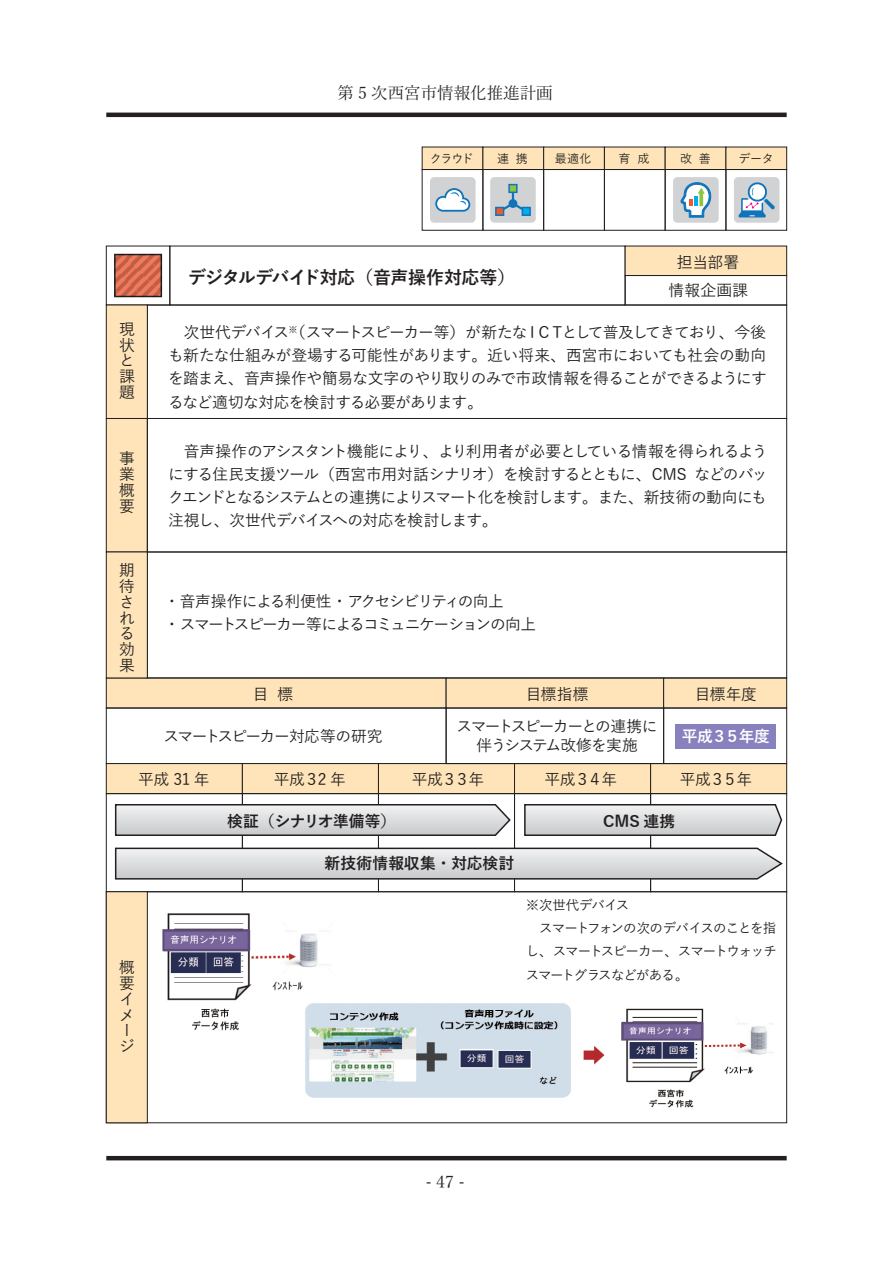
<style>
.page{position:relative;width:893px;height:1263px;background:#fff}
.page>*{position:absolute;margin:0;border:0;box-sizing:border-box;transform-origin:0 0}
.t1{font:700 18px "Yu Gothic";letter-spacing:-.045em;color:#231f20}
.t2{font:16.5px "Yu Mincho";color:#231f20}
.t3{font:500 15.75px/15.8px "Yu Gothic";letter-spacing:-.07em;color:#231f20}
.t4{font:700 15.75px "Yu Gothic";color:#231f20}
.t5{font:500 15.75px/19.5px "Yu Gothic";letter-spacing:-.105em;color:#231f20;text-align:center}
.t6{font:500 15.75px "Yu Gothic";letter-spacing:-.09em;color:#231f20}
.t7{font:700 15.75px "Yu Gothic";letter-spacing:-.08em;color:#fff}
.t8{font:500 13.5px/23.2px "Yu Gothic";letter-spacing:-.075em;color:#231f20}
.t9{font:500 12px "Yu Gothic";letter-spacing:-.045em;color:#231f20}
</style>
<div class="page">
<div style="left:106px;top:678px;width:340px;height:30px;background:#fee4b8;border:1px solid #231f20"></div>
<div style="left:446px;top:678px;width:218px;height:30px;background:#fee4b8;border:1px solid #231f20"></div>
<div style="left:663px;top:678px;width:124px;height:30px;background:#fee4b8;border:1px solid #231f20"></div>
<div style="left:106px;top:708px;width:340px;height:56px;border:1px solid #231f20"></div>
<div style="left:106px;top:763px;width:137px;height:31px;background:#fee4b8;border:1px solid #231f20"></div>
<div style="left:242px;top:763px;width:137px;height:31px;background:#fee4b8;border:1px solid #231f20"></div>
<div style="left:378px;top:763px;width:137px;height:31px;background:#fee4b8;border:1px solid #231f20"></div>
<div style="left:514px;top:763px;width:137px;height:31px;background:#fee4b8"></div>
<div style="left:650px;top:763px;width:137px;height:31px;background:#fee4b8;border:1px solid #231f20"></div>
<div style="left:106px;top:793px;width:137px;height:99px;border:1px solid #231f20"></div>
<div style="left:242px;top:793px;width:137px;height:99px;border:1px solid #231f20"></div>
<div style="left:378px;top:793px;width:137px;height:99px;border:1px solid #231f20"></div>
<div style="left:514px;top:793px;width:137px;height:99px;border:1px solid #231f20"></div>
<div style="left:650px;top:793px;width:137px;height:99px;border:1px solid #231f20"></div>
<div style="left:446px;top:708px;width:218px;height:56px;border:1px solid #231f20"></div>
<div style="left:663px;top:708px;width:124px;height:56px;border:1px solid #231f20"></div>
<div style="left:106px;top:891px;width:42px;height:232px;background:#fee4b8;border:1px solid #231f20"></div>
<img style="left:162px;top:913px;width:611px;height:195px">
<hr style="left:106px;top:113px;width:681px;height:4px;background:#231f20">
<hr style="left:106px;top:1156px;width:681px;height:4px;background:#231f20">
<div style="left:106px;top:246px;width:64px;height:59px;border:1px solid #231f20"></div>
<svg style="left:114px;top:254px;width:48px;height:43px"></svg>
<svg style="left:115px;top:255px;width:46px;height:41px;background:#d2694f"></svg>
<div style="left:147px;top:305px;width:640px;height:114px;border:1px solid #231f20"></div>
<div style="left:106px;top:305px;width:42px;height:114px;background:#fee4b8;border:1px solid #231f20"></div>
<div style="left:106px;top:418px;width:42px;height:134px;background:#fee4b8;border:1px solid #231f20"></div>
<div style="left:147px;top:418px;width:640px;height:134px;border:1px solid #231f20"></div>
<div style="left:147px;top:552px;width:640px;height:126px;border:1px solid #231f20"></div>
<div style="left:106px;top:552px;width:42px;height:126px;background:#fee4b8;border:1px solid #231f20"></div>
<div style="left:169px;top:246px;width:456px;height:59px;border:1px solid #231f20"></div>
<div style="left:625px;top:246px;width:162px;height:30px;background:#fee4b8"></div>
<div style="left:625px;top:275px;width:162px;height:30px;border:1px solid #231f20"></div>
<div style="left:422px;top:147px;width:61px;height:23px;background:#fee4b8"></div>
<div style="left:482px;top:147px;width:62px;height:23px;background:#fee4b8"></div>
<div style="left:543px;top:147px;width:62px;height:23px;background:#fee4b8"></div>
<div style="left:604px;top:147px;width:61px;height:23px;background:#fee4b8"></div>
<div style="left:665px;top:147px;width:61px;height:23px;background:#fee4b8"></div>
<div style="left:725px;top:147px;width:62px;height:23px;background:#fee4b8;border:1px solid #231f20"></div>
<div style="left:422px;top:169px;width:61px;height:62px;border:1px solid #231f20"></div>
<div style="left:482px;top:169px;width:62px;height:62px;border:1px solid #231f20"></div>
<div style="left:543px;top:169px;width:62px;height:62px;border:1px solid #231f20"></div>
<div style="left:604px;top:169px;width:61px;height:62px;border:1px solid #231f20"></div>
<div style="left:665px;top:169px;width:61px;height:62px;border:1px solid #231f20"></div>
<div style="left:725px;top:169px;width:62px;height:62px;border:1px solid #231f20"></div>
<div style="left:673px;top:177px;width:46px;height:46px;background:#d1d2d4;border-radius:4px"></div>
<svg style="left:680px;top:182px;width:31px;height:41px"></svg>
<div style="left:734px;top:177px;width:45px;height:46px;background:#d1d2d4;border-radius:4px"></div>
<svg style="left:739px;top:182px;width:36px;height:35px"></svg>
<div style="left:675px;top:724px;width:100px;height:24px;background:#8781bd"></div>
<svg style="left:114px;top:803px;width:397px;height:34px;background:#ceced0"></svg>
<svg style="left:524px;top:803px;width:259px;height:34px;background:#cdcdcf"></svg>
<div style="left:430px;top:177px;width:46px;height:46px;background:#d1d2d4;border-radius:4px"></div>
<svg style="left:435px;top:188px;width:35px;height:24px"></svg>
<div style="left:490px;top:177px;width:46px;height:46px;background:#d1d2d4;border-radius:4px"></div>
<svg style="left:498px;top:193px;width:30px;height:21px"></svg>
<div style="left:508px;top:184px;width:10px;height:9px;background:#8bc63e;border:2px solid #1074bc"></div>
<div style="left:495px;top:207px;width:9px;height:9px;background:#f15929;border:2px solid #1074bc"></div>
<div style="left:522px;top:207px;width:9px;height:9px;background:#00aeef;border:2px solid #1074bc"></div>
<div style="left:510px;top:200px;width:6px;height:7px;background:#1074bc;border-radius:50%"></div>
<div style="left:509px;top:199px;width:8px;height:9px;border:2px solid #1074bc;border-radius:50%"></div>
<svg style="left:114px;top:847px;width:669px;height:33px;background:#cdcdcf"></svg>
<p class="t2" style="left:337px;top:77px;width:217px">第 5 次西宮市情報化推進計画</p>
<p class="t9" style="left:430px;top:148px;width:45px">クラウド</p>
<p class="t9" style="left:497px;top:148px;width:32px">連 携</p>
<p class="t9" style="left:555px;top:148px;width:38px">最適化</p>
<p class="t9" style="left:618px;top:148px;width:32px">育 成</p>
<p class="t9" style="left:680px;top:148px;width:32px">改 善</p>
<p class="t9" style="left:739px;top:148px;width:37px">データ</p>
<p class="t3" style="left:119px;top:319px;width:17px">現状と課題</p>
<p class="t3" style="left:119px;top:449px;width:16px;text-align:justify">事業概要</p>
<p class="t3" style="left:119px;top:561px;width:17px">期待される効果</p>
<p class="t1" style="left:188px;top:267px;width:329px">デジタルデバイド対応（音声操作対応等）</p>
<p class="t3" style="left:677px;top:252px;width:64px">担当部署</p>
<p class="t3" style="left:668px;top:280px;width:81px">情報企画課</p>
<p class="t3" style="left:168px;top:318px;width:600px;line-height:23.2px;text-align:justify">　次世代デバイス<sup>※</sup>（スマートスピーカー等）が新たなＩＣＴとして普及してきており、今後も新たな仕組みが登場する可能性があります。近い将来、西宮市においても社会の動向を踏まえ、音声操作や簡易な文字のやり取りのみで市政情報を得ることができるようにするなど適切な対応を検討する必要があります。</p>
<p class="t3" style="left:168px;top:437px;width:601px;line-height:23.2px;text-align:justify">　音声操作のアシスタント機能により、より利用者が必要としている情報を得られるようにする住民支援ツール（西宮市用対話シナリオ）を検討するとともに、CMS などのバックエンドとなるシステムとの連携によりスマート化を検討します。また、新技術の動向にも注視し、次世代デバイスへの対応を検討します。</p>
<p class="t3" style="left:164px;top:587px;width:374px;line-height:23.2px">・音声操作による利便性・アクセシビリティの向上<br>・スマートスピーカー等によるコミュニケーションの向上</p>
<p class="t3" style="left:253px;top:684px;width:42px">目 標</p>
<p class="t6" style="left:163px;top:722px;width:221px">スマートスピーカー対応等の研究</p>
<p class="t3" style="left:526px;top:684px;width:64px">目標指標</p>
<p class="t3" style="left:695px;top:684px;width:64px">目標年度</p>
<p class="t5" style="left:457px;top:714px;width:202px">スマートスピーカーとの連携に伴うシステム改修を実施</p>
<p class="t7" style="left:682px;top:728px;width:90px">平成３５年度</p>
<p class="t3" style="left:138px;top:769px;width:73px">平成 31 年</p>
<p class="t3" style="left:274px;top:769px;width:74px">平成３2 年</p>
<p class="t3" style="left:412px;top:769px;width:74px">平成３３年</p>
<p class="t3" style="left:545px;top:769px;width:74px">平成３４年</p>
<p class="t3" style="left:680px;top:769px;width:74px">平成３５年</p>
<p class="t3" style="left:119px;top:958px;width:16px">概要イメージ</p>
<p class="t4" style="left:227px;top:812px;width:171px">検証（シナリオ準備等）</p>
<p class="t4" style="left:603px;top:812px;width:74px">CMS 連携</p>
<p class="t4" style="left:325px;top:855px;width:191px">新技術情報収集・対応検討</p>
<p class="t8" style="left:526px;top:892px;width:253px">※次世代デバイス<br>　スマートフォンの次のデバイスのことを指し、スマートスピーカー、スマートウォッチスマートグラスなどがある。</p>
<p class="t2" style="left:425px;top:1167px;width:41px">- 47 -</p>
</div>
